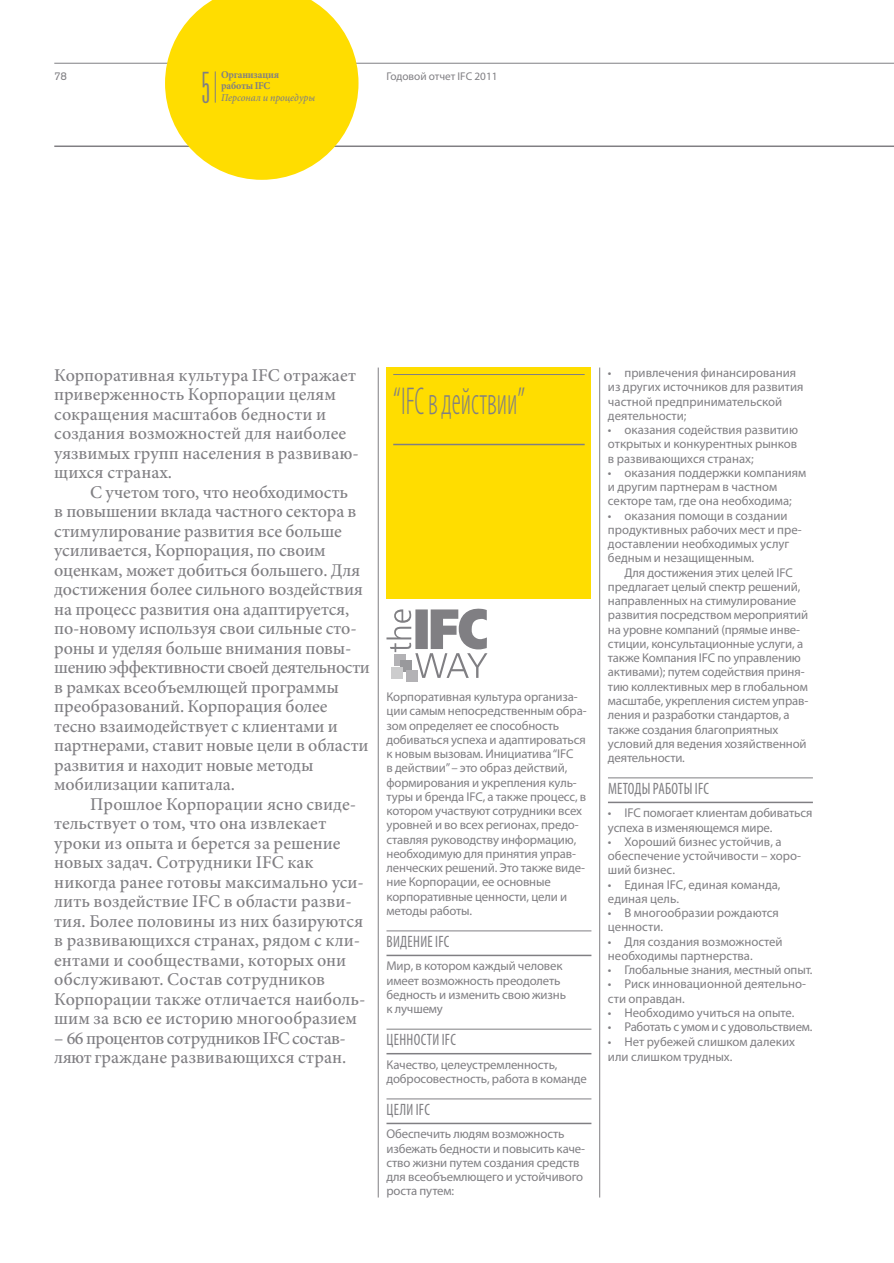
<style>
.page{position:relative;width:894px;height:1263px;background:#fff}
.page>*{position:absolute;margin:0;border:0;box-sizing:border-box;transform-origin:0 0}
.t1{font:300 condensed 39px "Myriad Pro";color:#807f83;scale:.7 1}
.t2{font:300 39px "Titling Gothic FB Skyline";color:#807f83}
.t3{font:500 18px/19.5px "Minion Pro";letter-spacing:-.005em;color:#807f83}
.t4{font:condensed 16.5px "Myriad Pro";letter-spacing:.02em;color:#807f83;scale:.9 1}
.t5{font:12.75px/14.2px "Myriad Pro";letter-spacing:-.01em;color:#807f83}
.t6{font:11.25px "Myriad Pro";color:#807f83}
.t7{font:11.25px "Akzidenz Grotesk BE";color:#807f83}
.t8{font:700 10.5px/10.5px "Minion Pro";letter-spacing:-.02em;color:#807f83;scale:.95 1}
.t9{font:italic 500 10.5px "Minion Pro";color:#807f83;scale:.95 1}
</style>
<div class="page">
<hr style="left:378px;top:368px;width:1px;height:829px;background:#807f83">
<hr style="left:599px;top:368px;width:1px;height:829px;background:#807f83">
<svg style="left:386px;top:608px;width:101px;height:70px"></svg>
<div style="left:394px;top:654px;width:12px;height:11px;background:#b3b2b5"></div>
<div style="left:400px;top:660px;width:12px;height:11px;background:#99999c"></div>
<div style="left:391px;top:667px;width:12px;height:12px;background:#cccccd"></div>
<div style="left:406px;top:670px;width:12px;height:12px;background:#b3b2b5"></div>
<div style="left:386px;top:367px;width:205px;height:232px;background:#fd0"></div>
<hr style="left:393px;top:374px;width:191px;height:1px;background:#807f83">
<hr style="left:393px;top:444px;width:191px;height:1px;background:#807f83">
<hr style="left:386px;top:931px;width:205px;height:1px;background:#807f83">
<hr style="left:386px;top:955px;width:205px;height:1px;background:#807f83">
<hr style="left:386px;top:1029px;width:205px;height:1px;background:#807f83">
<hr style="left:386px;top:1053px;width:205px;height:1px;background:#807f83">
<hr style="left:386px;top:1099px;width:205px;height:1px;background:#807f83">
<hr style="left:386px;top:1123px;width:205px;height:1px;background:#807f83">
<hr style="left:607px;top:778px;width:205px;height:1px;background:#807f83">
<hr style="left:607px;top:802px;width:205px;height:1px;background:#807f83">
<hr style="left:54px;top:63px;width:839px;height:1px;background:#807f83">
<hr style="left:54px;top:145px;width:839px;height:2px;background:#807f83">
<svg style="left:165px;top:0;width:193px;height:180px"></svg>
<hr style="left:215px;top:71px;width:1px;height:32px;background:#807f83">
<h1 class="t2" style="left:202px;top:65px;width:9px">5</h1>
<p class="t8" style="left:221px;top:70px;width:62px">Организация работы IFC</p>
<p class="t7" style="left:54px;top:69px;width:14px">78</p>
<p class="t6" style="left:386px;top:69px;width:112px">Годовой oтчет IFC 2011</p>
<p class="t9" style="left:221px;top:90px;width:100px">Персонал и процедуры</p>
<h2 class="t3" style="left:54px;top:365px;width:306px">Корпоративная культура IFC отражает приверженность Корпорации целям сокращения масштабов бедности и создания возможностей для наиболее уязвимых групп населения в развиваю&shy;щихся странах.</h2>
<p class="t3" style="left:54px;top:482px;width:317px;text-indent:36px">С учетом того, что необходимость<br>в повышении вклада частного сектора в стимулирование развития все больше усиливается, Корпорация, по своим оценкам, может добиться большего. Для достижения более сильного воздействия на процесс развития она адаптируется, по-новому используя свои сильные сто&shy;роны и уделяя больше внимания повы&shy;шению эффективности своей деятельности в рамках всеобъемлющей программы преобразований. Корпорация более тесно взаимодействует с клиентами и партнерами, ставит новые цели в области развития и находит новые методы мобилизации капитала.</p>
<p class="t3" style="left:54px;top:794px;width:312px;text-indent:36px">Прошлое Корпорации ясно свиде&shy;тельствует о том, что она извлекает уроки из опыта и берется за решение новых задач. Сотрудники IFC как никогда ранее готовы максимально уси&shy;лить воздействие IFC в области разви&shy;тия. Более половины из них базируются в развивающихся странах, рядом с кли&shy;ентами и сообществами, которых они обслуживают. Состав сотрудников Корпорации также отличается наиболь&shy;шим за всю ее историю многообразием</p>
<h2 class="t3" style="left:54px;top:1028px;width:293px">– 66 процентов сотрудников IFC состав&shy;ляют граждане развивающихся стран.</h2>
<h1 class="t1" style="left:393px;top:378px;width:190px">“IFC в действии”</h1>
<p class="t5" style="left:386px;top:689px;width:201px">Корпоративная культура организа&shy;ции самым непосредственным обра&shy;зом определяет ее способность добиваться успеха и адаптироваться к новым вызовам. Инициатива “IFC<br>в действии”– это образ действий, формирования и укрепления куль&shy;туры и бренда IFC, а также процесс, в котором участвуют сотрудники всех уровней и во всех регионах, предо&shy;ставляя руководству информацию, необходимую для принятия управ&shy;ленческих решений. Это также виде&shy;ние Корпорации, ее основные корпоративные ценности, цели и методы работы.</p>
<p class="t4" style="left:386px;top:932px;width:71px">ВИДЕНИЕ IFC</p>
<p class="t5" style="left:386px;top:959px;width:181px">Мир, в котором каждый человек имеет возможность преодолеть бедность и изменить свою жизнь к лучшему</p>
<p class="t4" style="left:386px;top:1030px;width:78px">ЦЕННОСТИ IFC</p>
<p class="t5" style="left:386px;top:1057px;width:202px">Качество, целеустремленность, добросовестность, работа в команде</p>
<p class="t4" style="left:386px;top:1100px;width:50px">ЦЕЛИ IFC</p>
<p class="t5" style="left:386px;top:1127px;width:200px">Обеспечить людям возможность избежать бедности и повысить каче&shy;ство жизни путем создания средств для всеобъемлющего и устойчивого роста путем:</p>
<p class="t5" style="left:607px;top:365px;width:197px">• привлечения финансирования из других источников для развития частной предпринимательской деятельности;</p>
<p class="t5" style="left:607px;top:422px;width:191px;text-align:justify">• оказания содействия развитию открытых и конкурентных рынков в развивающихся странах;</p>
<p class="t5" style="left:607px;top:465px;width:200px">• оказания поддержки компаниям и другим партнерам в частном секторе там, где она необходима;</p>
<p class="t5" style="left:607px;top:508px;width:195px">• оказания помощи в создании продуктивных рабочих мест и пре&shy;доставлении необходимых услуг бедным и незащищенным.</p>
<p class="t5" style="left:607px;top:565px;width:202px;text-indent:16px">Для достижения этих целей IFC предлагает целый спектр решений, направленных на стимулирование развития посредством мероприятий на уровне компаний (прямые инве&shy;стиции, консультационные услуги, а также Компания IFC по управлению активами); путем содействия приня&shy;тию коллективных мер в глобальном масштабе, укрепления систем управ&shy;ления и разработки стандартов, а также создания благоприятных условий для ведения хозяйственной деятельности.</p>
<p class="t4" style="left:608px;top:779px;width:114px">МЕТОДЫ РАБОТЫ IFC</p>
<p class="t5" style="left:607px;top:806px;width:206px">• IFC помогает клиентам добиваться успеха в изменяющемся мире.</p>
<p class="t5" style="left:607px;top:834px;width:194px">• Хороший бизнес устойчив, а обеспечение устойчивости – хоро&shy;ший бизнес.</p>
<p class="t5" style="left:607px;top:877px;width:174px">• Единая IFC, единая команда, единая цель.</p>
<p class="t5" style="left:607px;top:905px;width:172px">• В многообразии рождаются ценности.</p>
<p class="t5" style="left:607px;top:934px;width:176px">• Для создания возможностей необходимы партнерства.</p>
<p class="t5" style="left:607px;top:963px;width:206px">• Глобальные знания, местный опыт.</p>
<p class="t5" style="left:607px;top:977px;width:199px">• Риск инновационной деятельно&shy;сти оправдан.</p>
<p class="t5" style="left:607px;top:1005px;width:188px">• Необходимо учиться на опыте.</p>
<p class="t5" style="left:607px;top:1020px;width:206px">• Работать с умом и с удовольствием.</p>
<p class="t5" style="left:607px;top:1033px;width:188px;line-height:15px">• Нет рубежей слишком далеких или слишком трудных.</p>
</div>
